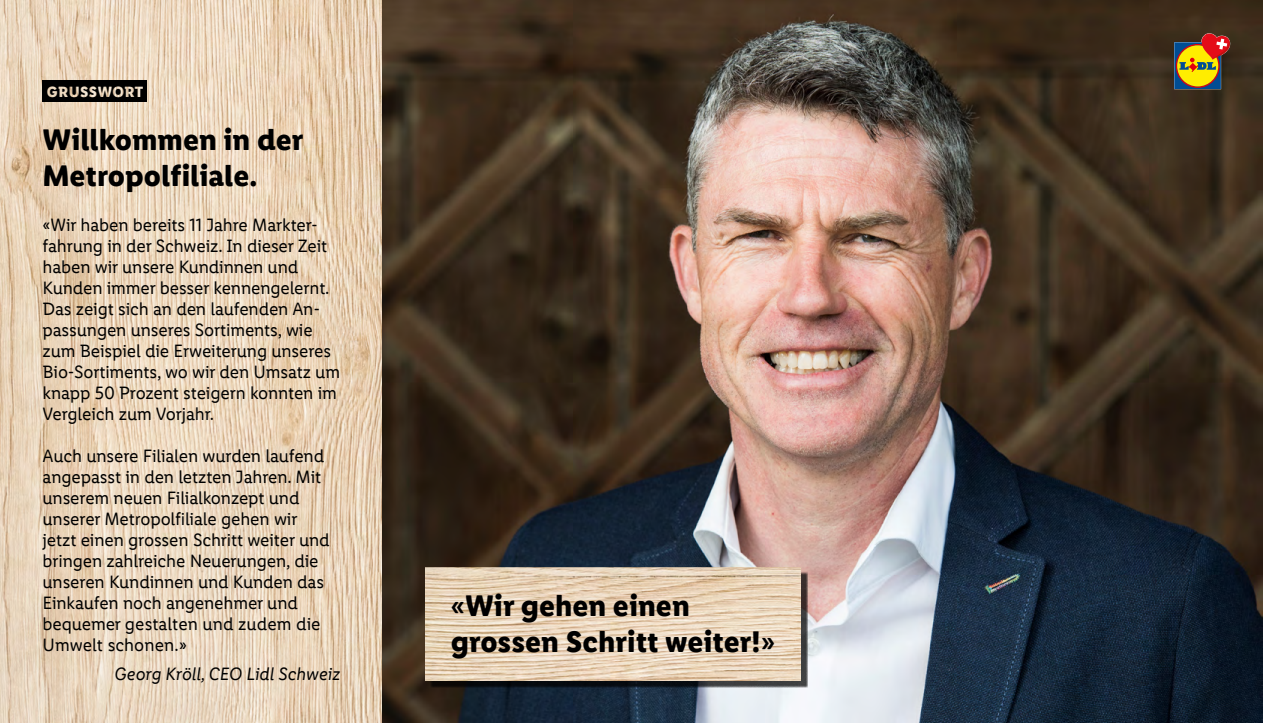
<style>
.page{position:relative;width:1263px;height:723px;background:#fff}
.page>*{position:absolute;margin:0;border:0;box-sizing:border-box;transform-origin:0 0}
.t1{font:700 30px/36px "Lidl Font Pro";color:#000}
.t2{font:18px/21px "Lidl Font Pro";letter-spacing:-.01em;color:#000}
.t3{font:italic 18px "Lidl Font Pro";color:#000}
.t4{font:700 15px "Lidl Font Pro";letter-spacing:.025em;color:#fff}
</style>
<div class="page">
<img style="left:0;top:0;width:383px;height:723px">
<img style="left:383px;top:0;width:880px;height:723px">
<div style="left:43px;top:81px;width:104px;height:21px;background:#000"></div>
<svg style="left:1174px;top:33px;width:56px;height:56px;background:#967232"></svg>
<div style="left:429px;top:572px;width:379px;height:116px;background:#000;opacity:.75"></div>
<img style="left:425px;top:568px;width:375px;height:112px">
<p class="t4" style="left:47px;top:83px;width:98px">GRUSSWORT</p>
<h1 class="t1" style="left:43px;top:122px;width:263px">Willkommen in der<br>Metropolfiliale.</h1>
<p class="t2" style="left:43px;top:214px;width:299px">«Wir haben bereits 11 Jahre Markter&shy;fahrung in der Schweiz. In dieser Zeit haben wir unsere Kundinnen und Kunden immer besser kennengelernt.<br>Das zeigt sich an den laufenden An&shy;passungen unseres Sortiments, wie zum Beispiel die Erweiterung unseres Bio-Sortiments, wo wir den Umsatz um knapp 50 Prozent steigern konnten im Vergleich zum Vorjahr.</p>
<p class="t2" style="left:43px;top:445px;width:289px">Auch unsere Filialen wurden laufend angepasst in den letzten Jahren. Mit unserem neuen Filialkonzept und unserer Metropolfiliale gehen wir jetzt einen grossen Schritt weiter und bringen zahlreiche Neuerungen, die unseren Kundinnen und Kunden das Einkaufen noch angenehmer und bequemer gestalten und zudem die Umwelt schonen.»</p>
<p class="t3" style="left:115px;top:664px;width:227px">Georg Kröll, CEO Lidl Schweiz</p>
<h1 class="t1" style="left:451px;top:588px;width:326px">«Wir gehen einen grossen Schritt weiter!»</h1>
</div>
